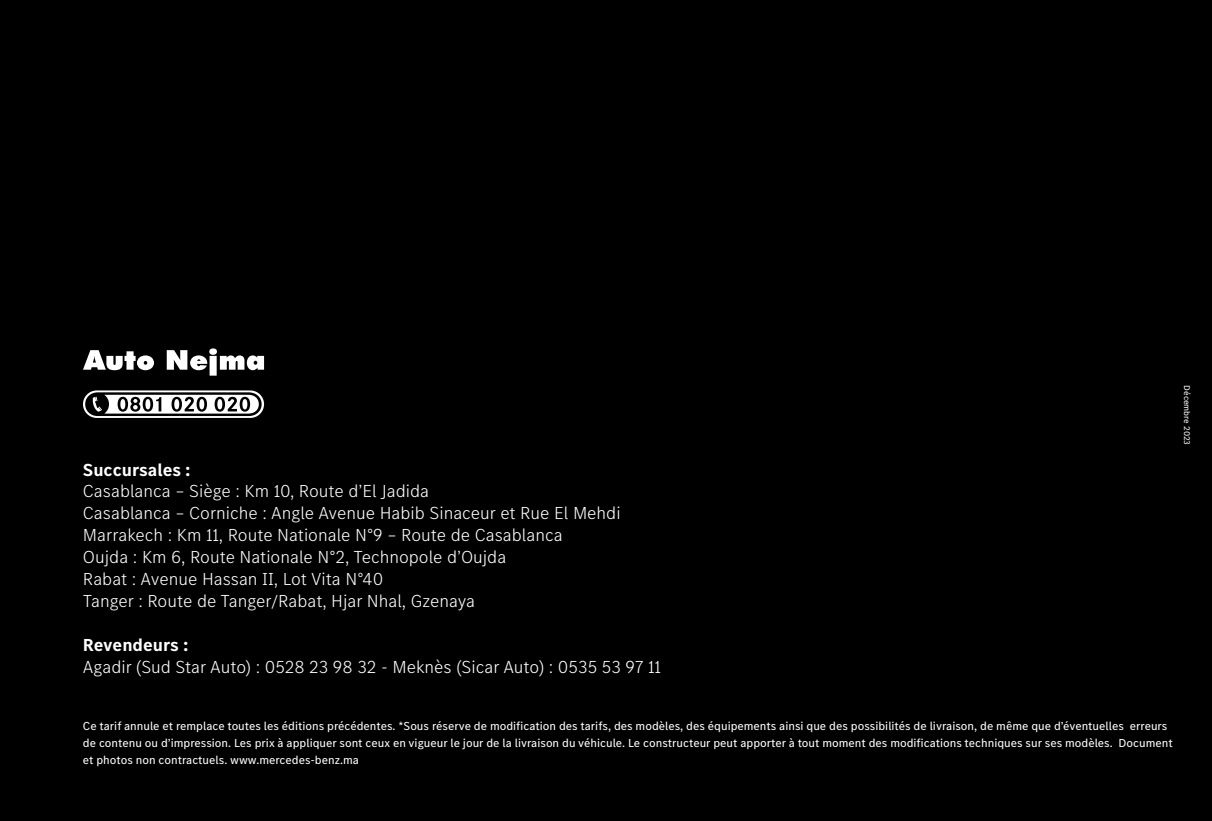
<style>
.page{position:relative;width:1212px;height:821px;background:#000}
.page>*{position:absolute;margin:0;border:0;box-sizing:border-box;transform-origin:0 0}
.t1{font:300 18px/21.9px "MB Corpo S Text";color:#fff}
.t2{font:700 18px "MB Corpo S Text";color:#fff}
.t3{font:12px/17px "MB Corpo S Text";color:#fff}
.t4{font:8.7px "MB Corpo S Text";color:#fff}
</style>
<div class="page">
<svg style="left:83px;top:350px;width:71px;height:20px"></svg>
<svg style="left:167px;top:348px;width:97px;height:27px"></svg>
<div style="left:83px;top:390px;width:181px;height:28px;background:#fff;border-radius:14px"></div>
<svg style="left:85px;top:392px;width:177px;height:24px"></svg>
<h1 class="t2" style="left:83px;top:457px;width:109px">Succursales :</h1>
<p class="t1" style="left:83px;top:479px;width:539px">Casablanca – Siège : Km 10, Route ’d El Jadida<br>Casablanca – Corniche : Angle Avenue Habib Sinaceur et Rue El Mehdi Marrakech : Km 11, Route Nationale N°9 – Route de Casablanca<br>Oujda : Km 6, Route Nationale N°2, Technopole ’d Oujda<br>Rabat : Avenue Hassan II, Lot Vita N°40<br>Tanger : Route de Tanger/Rabat, Hjar Nhal, Gzenaya</p>
<h1 class="t2" style="left:83px;top:632px;width:107px">Revendeurs :</h1>
<h1 class="t1" style="left:83px;top:654px;width:579px">Agadir (Sud Star Auto :) 0528 23 98 32 - Meknès (Sicar Auto :( 0535 53 97 11</h1>
<p class="t4" style="left:1193px;top:385px;width:61px;rotate:90deg">Décembre 2023</p>
<p class="t3" style="left:1118px;top:717px;width:56px;text-indent:-1035px">Ce tarif annule et remplace toutes les éditions précédentes *. Sous réserve de modification des tarifs, des modèles, des équipements ainsi que des possibilités de livraison, de même que ’d éventuelles<br>Document</p>
<p class="t3" style="left:1130px;top:717px;width:39px">erreurs</p>
<p class="t3" style="left:83px;top:734px;width:1031px">de contenu ou ’d impression. Les prix à appliquer sont ceux en vigueur le jour de la livraison du véhicule. Le constructeur peut apporter à tout moment des modifications techniques sur ses modèles. et photos non contractuels. www.mercedes-benz.ma</p>
</div>
